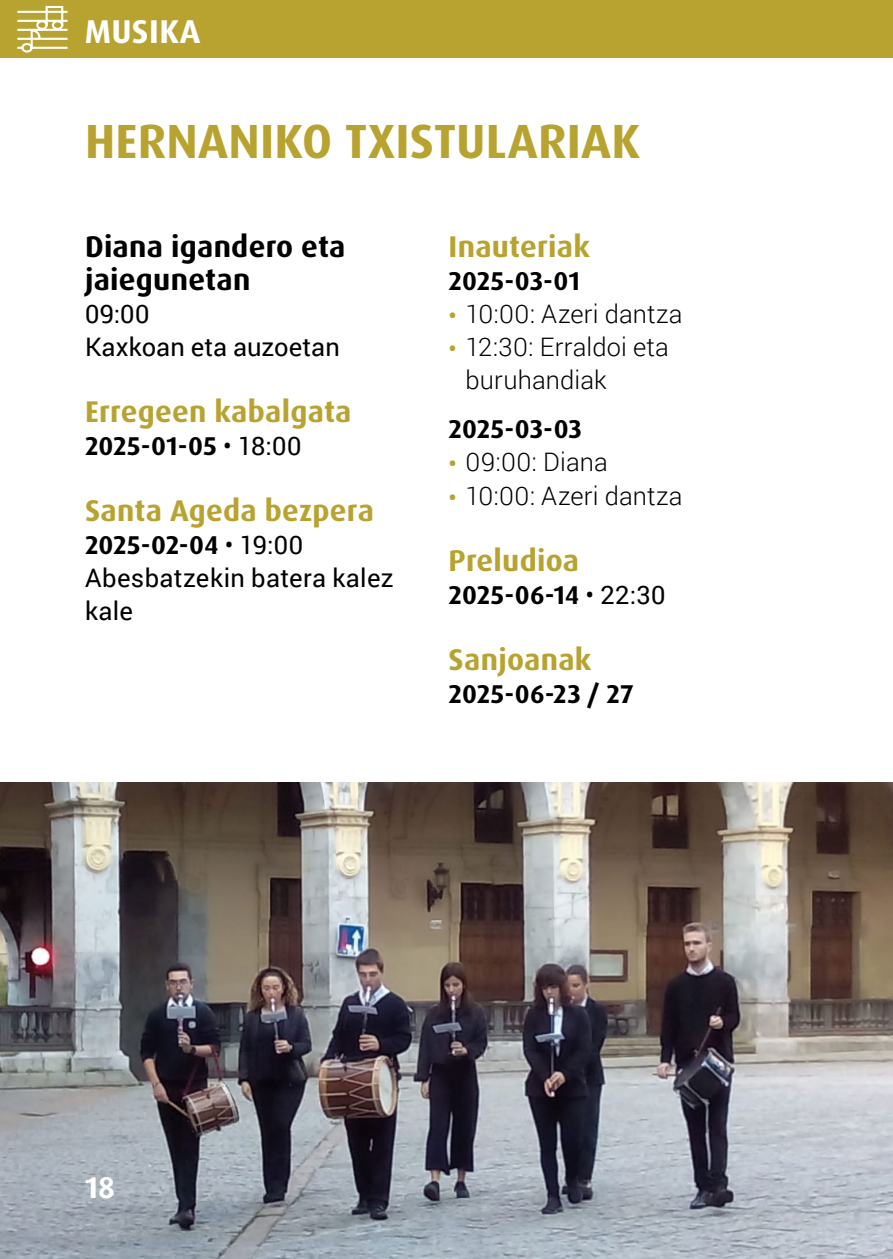
<style>
.page{position:relative;width:893px;height:1259px;background:#fff}
.page>*{position:absolute;margin:0;border:0;box-sizing:border-box;transform-origin:0 0}
.t1{font:700 48px "Dax Pro";letter-spacing:.005em;color:#b8a331}
.t2{font:700 33px "Dax Pro";letter-spacing:.015em;color:#fff}
.t3{font:700 30px "Dax Pro";letter-spacing:.01em;color:#b8a331}
.t4{font:700 30px/33px "Dax Pro";letter-spacing:.01em;color:#000}
.t5{font:700 30px "Dax Pro";color:#fff}
.t6{font:700 25.8px "Dax Pro";letter-spacing:.005em;color:#000}
.t7{font:300 25.5px/33px "Roboto";letter-spacing:.005em;color:#000}
.t8{font:25.5px/33px "Roboto";letter-spacing:.01em;color:#000}
.s1{font-family:"Roboto";font-weight:400;font-size:25.5px}
.s2{font-family:"Graftyne Display";font-weight:700;font-size:30px;color:#b8a331}
</style>
<div class="page">
<div style="left:0;top:0;width:893px;height:58px;background:#b8a331"></div>
<svg style="left:17px;top:5px;width:51px;height:48px"></svg>
<img style="left:0;top:782px;width:893px;height:477px">
<p class="t2" style="left:85px;top:10px;width:117px">MUSIKA</p>
<h1 class="t1" style="left:85px;top:110px;width:557px">HERNANIKO TXISTULARIAK</h1>
<p class="t4" style="left:85px;top:230px;width:262px">Diana igandero eta jaiegunetan</p>
<p class="t8" style="left:85px;top:296px;width:256px">09:00<br>Kaxkoan eta auzoetan</p>
<p class="t3" style="left:85px;top:392px;width:268px">Erregeen kabalgata</p>
<p class="t6" style="left:85px;top:429px;width:218px">2025-01-05 <span class="s1">• 18:00</span></p>
<p class="t3" style="left:85px;top:491px;width:291px">Santa Ageda bezpera</p>
<p class="t6" style="left:85px;top:528px;width:220px">2025-02-04 <span class="s1">• 19:00</span></p>
<p class="t8" style="left:85px;top:560px;width:310px">Abesbatzekin batera kalez kale</p>
<p class="t3" style="left:449px;top:227px;width:143px">Inauteriak</p>
<p class="t6" style="left:449px;top:264px;width:133px">2025-03-01</p>
<p class="t7" style="left:449px;top:296px;width:236px"><span class="s2">•</span> 10:00: Azeri dantza</p>
<p class="t7" style="left:466px;top:329px;width:205px;text-indent:-17px"><span class="s2">•</span> 12:30: Erraldoi eta buruhandiak</p>
<p class="t6" style="left:449px;top:413px;width:135px">2025-03-03</p>
<p class="t7" style="left:449px;top:445px;width:161px"><span class="s2">•</span> 09:00: Diana</p>
<p class="t7" style="left:449px;top:478px;width:236px"><span class="s2">•</span> 10:00: Azeri dantza</p>
<p class="t3" style="left:449px;top:541px;width:132px">Preludioa</p>
<p class="t6" style="left:449px;top:578px;width:218px">2025-06-14 <span class="s1">• 22:30</span></p>
<p class="t3" style="left:449px;top:640px;width:145px">Sanjoanak</p>
<p class="t6" style="left:449px;top:677px;width:186px">2025-06-23 / 27</p>
<p class="t5" style="left:85px;top:1168px;width:31px">18</p>
</div>
